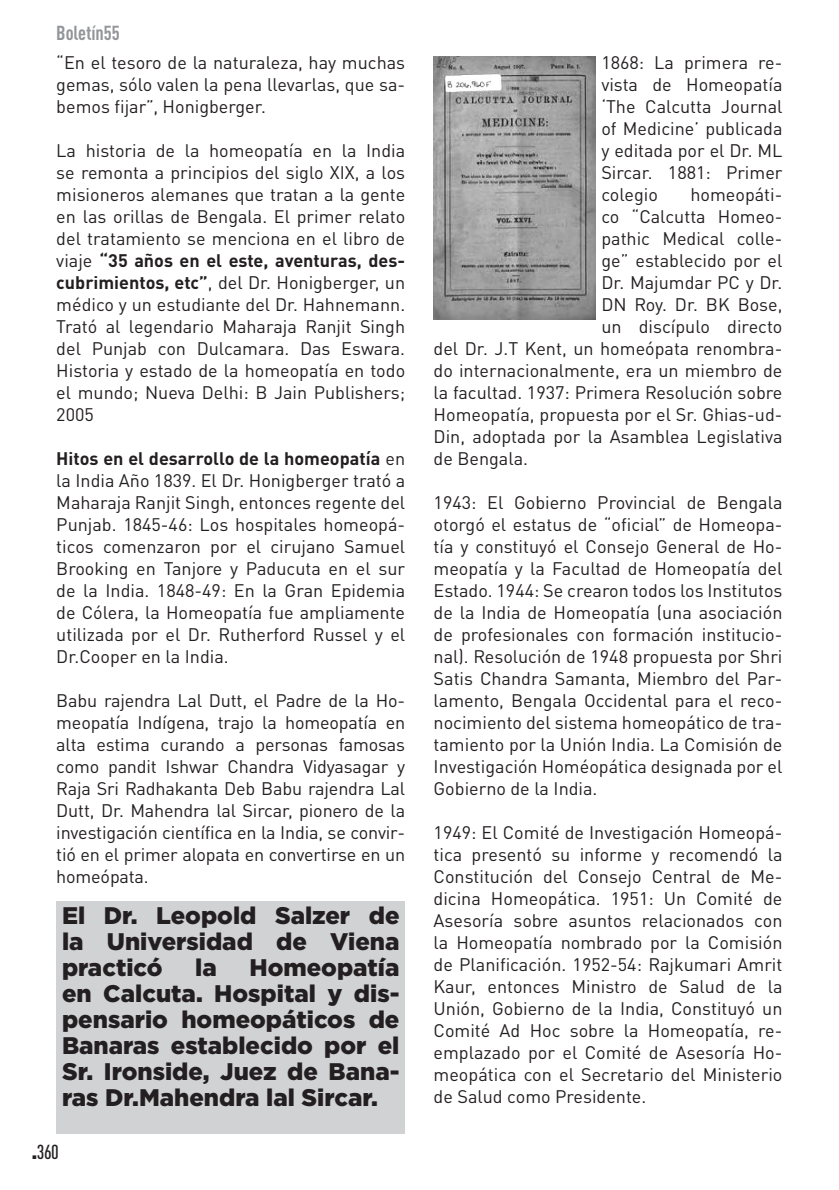
<style>
.page{position:relative;width:839px;height:1190px;background:#fff}
.page>*{position:absolute;margin:0;border:0;box-sizing:border-box;transform-origin:0 0}
.recuadro_ok{font:900 24px/26px "Gotham";color:#231f20;text-align:justify}
.t1{font:700 condensed 20px "DIN Pro";letter-spacing:-.005em;color:#939598}
.t2{font:500 condensed 20px "DIN Pro";color:#231f20}
.parrafo_general{font:18px/22px "DIN Pro";color:#231f20;text-align:justify}
.s1{font-weight:700}
.s2{font-weight:900;font-size:24px}
</style>
<div class="page">
<img style="left:433px;top:56px;width:162px;height:263px">
<div style="left:56px;top:901px;width:349px;height:233px;background:#d1d2d4"></div>
<p class="t1" style="left:56px;top:18px;width:65px">Boletín55</p>
<p class="parrafo_general" style="left:56px;top:50px;width:350px">“En el tesoro de la naturaleza, hay muchas gemas, sólo valen la pena llevarlas, que sa&shy;bemos fijar”, Honigberger.</p>
<p class="parrafo_general" style="left:56px;top:138px;width:350px">La historia de la homeopatía en la India se remonta a principios del siglo XIX, a los misioneros alemanes que tratan a la gente en las orillas de Bengala. El primer relato del tratamiento se menciona en el libro de viaje <span class="s1">“35 años en el este, aventuras, des&shy;cubrimientos, etc”</span>, del Dr. Honigberger, un médico y un estudiante del Dr. Hahnemann.<br>Trató al legendario Maharaja Ranjit Singh del Punjab con Dulcamara. Das Eswara.<br>Historia y estado de la homeopatía en todo el mundo; Nueva Delhi: B Jain Publishers; 2005</p>
<p class="parrafo_general" style="left:56px;top:446px;width:350px"><span class="s1">Hitos en el desarrollo de la homeopatía</span> en la India Año 1839. El Dr. Honigberger trató a Maharaja Ranjit Singh, entonces regente del Punjab. 1845-46: Los hospitales homeopá&shy;ticos comenzaron por el cirujano Samuel Brooking en Tanjore y Paducuta en el sur de la India. 1848-49: En la Gran Epidemia de Cólera, la Homeopatía fue ampliamente utilizada por el Dr. Rutherford Russel y el Dr.Cooper en la India.</p>
<p class="parrafo_general" style="left:56px;top:688px;width:350px">Babu rajendra Lal Dutt, el Padre de la Ho&shy;meopatía Indígena, trajo la homeopatía en alta estima curando a personas famosas como pandit Ishwar Chandra Vidyasagar y Raja Sri Radhakanta Deb Babu rajendra Lal Dutt, Dr. Mahendra lal Sircar, pionero de la investigación científica en la India, se convir&shy;tió en el primer alopata en convertirse en un homeópata.</p>
<p class="recuadro_ok" style="left:62px;top:903px;width:339px">El Dr. Leopold Salzer de la Universidad de Viena practicó</p>
<p class="recuadro_ok" style="left:62px;top:955px;width:339px;text-indent:187px">Homeopatía en Calcuta. Hospital y dis&shy;pensario homeopáticos de Banaras establecido por el Sr. Ironside, Juez de Bana&shy;ras Dr.Mahendra lal Sircar.</p>
<p class="recuadro_ok" style="left:195px;top:955px;width:23px">la</p>
<p class="t2" style="left:31px;top:1137px;width:29px"><span class="s2">.</span>360</p>
<p class="parrafo_general" style="left:601px;top:50px;width:183px">1868: La primera re&shy;vista de Homeopatía ‘The Calcutta Journal of Medicine’ publicada y editada por el Dr. ML Sircar. 1881: Primer colegio</p>
<p class="parrafo_general" style="left:690px;top:182px;width:94px">homeopáti-</p>
<p class="parrafo_general" style="left:601px;top:204px;width:182px">co “Calcutta Homeo-</p>
<p class="parrafo_general" style="left:601px;top:226px;width:182px">pathic Medical colle-</p>
<p class="parrafo_general" style="left:601px;top:248px;width:182px">ge” establecido por el</p>
<p class="parrafo_general" style="left:601px;top:270px;width:182px">Dr. Majumdar PC y Dr.</p>
<p class="parrafo_general" style="left:601px;top:292px;width:182px">DN Roy. Dr. BK Bose,</p>
<p class="parrafo_general" style="left:601px;top:314px;width:182px">un discípulo directo</p>
<p class="parrafo_general" style="left:433px;top:336px;width:350px">del Dr. J.T Kent, un homeópata renombra-</p>
<p class="parrafo_general" style="left:433px;top:358px;width:350px">do internacionalmente, era un miembro de</p>
<p class="parrafo_general" style="left:433px;top:380px;width:350px">la facultad. 1937: Primera Resolución sobre</p>
<p class="parrafo_general" style="left:433px;top:402px;width:350px">Homeopatía, propuesta por el Sr. Ghias-ud-</p>
<p class="parrafo_general" style="left:433px;top:424px;width:350px">Din, adoptada por la Asamblea Legislativa</p>
<p class="parrafo_general" style="left:433px;top:446px;width:96px">de Bengala.</p>
<p class="parrafo_general" style="left:433px;top:490px;width:350px">1943: El Gobierno Provincial de Bengala otorgó el estatus de “oficial” de Homeopa&shy;tía y constituyó el Consejo General de Ho&shy;meopatía y la Facultad de Homeopatía del Estado. 1944: Se crearon todos los Institutos de la India de Homeopatía (una asociación de profesionales con formación institucio&shy;nal). Resolución de 1948 propuesta por Shri Satis Chandra Samanta, Miembro del Par&shy;lamento, Bengala Occidental para el reco&shy;nocimiento del sistema homeopático de tra&shy;tamiento por la Unión India. La Comisión de Investigación Homéopática designada por el Gobierno de la India.</p>
<p class="parrafo_general" style="left:433px;top:820px;width:350px">1949: El Comité de Investigación Homeopá&shy;tica presentó su informe y recomendó la Constitución del Consejo Central de Me&shy;dicina Homeopática. 1951: Un Comité de Asesoría sobre asuntos relacionados con la Homeopatía nombrado por la Comisión de Planificación. 1952-54: Rajkumari Amrit Kaur, entonces Ministro de Salud de la Unión, Gobierno de la India, Constituyó un Comité Ad Hoc sobre la Homeopatía, re&shy;emplazado por el Comité de Asesoría Ho&shy;meopática con el Secretario del Ministerio de Salud como Presidente.</p>
</div>
